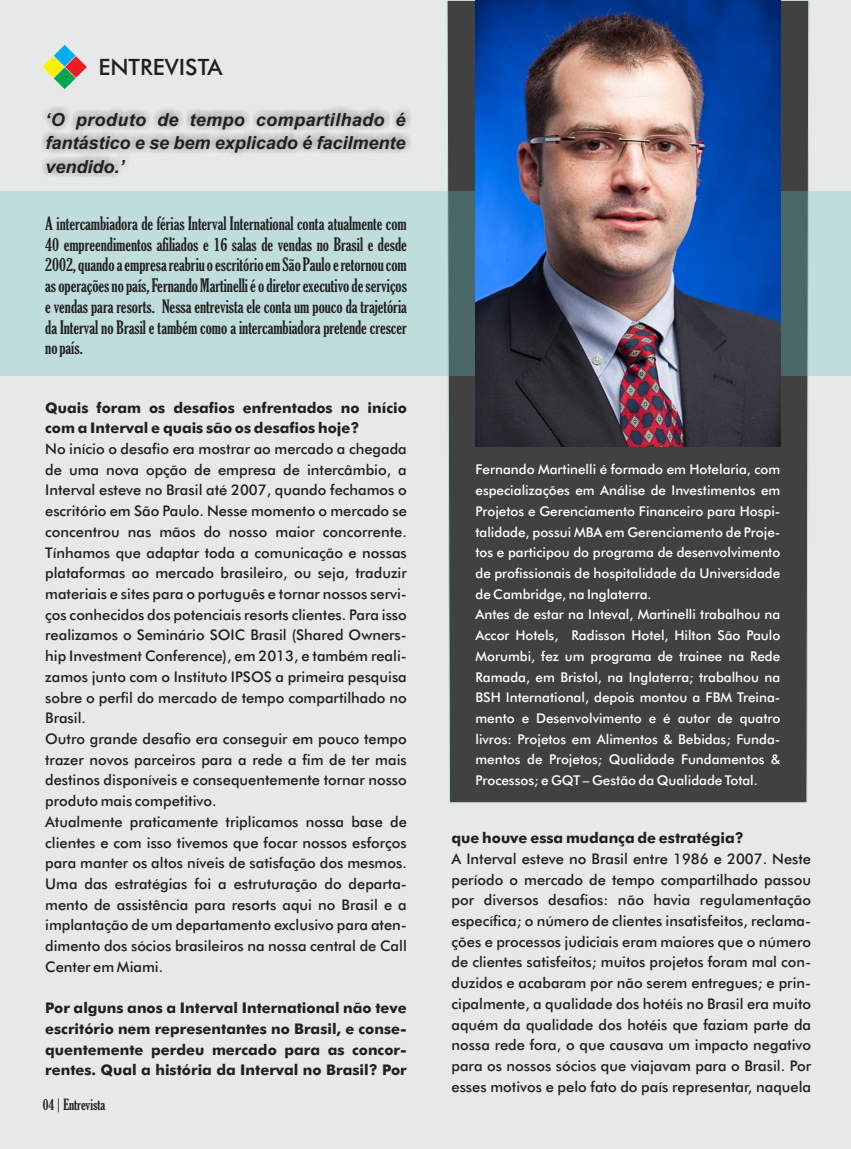
<style>
.page{position:relative;width:851px;height:1149px;background:#fff}
.page>*{position:absolute;margin:0;border:0;box-sizing:border-box;transform-origin:0 0}
.t1{font:500 22.5px "Futura BT";color:#231f20}
.t2{font:extra-condensed 18px/20.7px "Gloucester";color:#231f20;text-align:justify}
.t3{font:italic 700 18px/23.1px "Arial";color:#231f20;text-align:justify}
.t4{font:extra-condensed 15px "Gloucester";color:#231f20}
.t5{font:500 14.7px/20.7px "Futura BT";color:#231f20}
.t6{font:700 14.7px/20.7px "Futura BT";color:#231f20}
.t7{font:500 13.5px/20.7px "Futura BT";color:#fff}
</style>
<div class="page">
<div style="left:0;top:0;width:850px;height:1148px;background:#e7e8e8"></div>
<div style="left:446px;top:0;width:363px;height:803px;background:#414142"></div>
<svg style="left:42px;top:45px;width:45px;height:44px"></svg>
<div style="left:39px;top:104px;width:378px;height:94px;background:#231f20;opacity:.49"></div>
<div style="left:0;top:192px;width:850px;height:184px;background:#5fc5bf;opacity:.3"></div>
<img style="left:475px;top:0;width:305px;height:446px">
<h1 class="t1" style="left:98px;top:58px;width:126px">ENTREVISTA</h1>
<p class="t3" style="left:45px;top:110px;width:361px">‘O produto de tempo compartilhado é fantástico e se bem explicado é facilmente vendido.’</p>
<p class="t2" style="left:45px;top:214px;width:363px">A intercambiadora de férias Interval International conta atualmente com 40 empreendimentos afiliados e 16 salas de vendas no Brasil e desde 2002, quando a empresa reabriu o escritório em São Paulo e retornou com as operações no país, Fernando Martinelli é o diretor executivo de serviços e vendas para resorts. Nessa entrevista ele conta um pouco da trajetória da Interval no Brasil e também como a intercambiadora pretende crescer no país.</p>
<p class="t6" style="left:45px;top:398px;width:363px">Quais foram os desafios enfrentados no início com a Interval e quais são os desafios hoje?</p>
<p class="t5" style="left:45px;top:439px;width:363px">No início o desafio era mostrar ao mercado a chegada de uma nova opção de empresa de intercâmbio, a Interval esteve no Brasil até 2007, quando fechamos o escritório em São Paulo. Nesse momento o mercado se concentrou nas mãos do nosso maior concorrente.<br>Tínhamos que adaptar toda a comunicação e nossas plataformas ao mercado brasileiro, ou seja, traduzir materiais e sites para o português e tornar nossos servi&shy;ços conhecidos dos potenciais resorts clientes. Para isso realizamos o Seminário SOIC Brasil (Shared Owners&shy;hip Investment Conference), em 2013, e também reali&shy;zamos junto com o Instituto IPSOS a primeira pesquisa sobre o perfil do mercado de tempo compartilhado no Brasil.<br>Outro grande desafio era conseguir em pouco tempo trazer novos parceiros para a rede a fim de ter mais destinos disponíveis e consequentemente tornar nosso produto mais competitivo.<br>Atualmente praticamente triplicamos nossa base de clientes e com isso tivemos que focar nossos esforços para manter os altos níveis de satisfação dos mesmos.<br>Uma das estratégias foi a estruturação do departa&shy;mento de assistência para resorts aqui no Brasil e a implantação de um departamento exclusivo para aten&shy;dimento dos sócios brasileiros na nossa central de Call Center em Miami.</p>
<p class="t6" style="left:45px;top:998px;width:363px;text-align:justify">Por alguns anos a Interval International não teve escritório nem representantes no Brasil, e conse&shy;quentemente perdeu mercado para as concor&shy;rentes. Qual a história da Interval no Brasil? Por</p>
<p class="t4" style="left:43px;top:1097px;width:64px">04 | Entrevista</p>
<p class="t7" style="left:475px;top:460px;width:306px">Fernando Martinelli é formado em Hotelaria, com especializações em Análise de Investimentos em Projetos e Gerenciamento Financeiro para Hospi&shy;talidade, possui MBA em Gerenciamento de Proje&shy;tos e participou do programa de desenvolvimento de profissionais de hospitalidade da Universidade de Cambridge, na Inglaterra.<br>Antes de estar na Inteval, Martinelli trabalhou na Accor Hotels, Radisson Hotel, Hilton São Paulo Morumbi, fez um programa de trainee na Rede Ramada, em Bristol, na Inglaterra; trabalhou na BSH International, depois montou a FBM Treina&shy;mento e Desenvolvimento e é autor de quatro livros: Projetos em Alimentos &amp; Bebidas; Funda&shy;mentos de Projetos; Qualidade Fundamentos &amp; Processos; e GQT – Gestão da Qualidade Total.</p>
<p class="t6" style="left:451px;top:828px;width:293px">que houve essa mudança de estratégia?</p>
<p class="t5" style="left:451px;top:849px;width:361px;text-align:justify">A Interval esteve no Brasil entre 1986 e 2007. Neste período o mercado de tempo compartilhado passou por diversos desafios: não havia regulamentação específica; o número de clientes insatisfeitos, reclama&shy;ções e processos judiciais eram maiores que o número de clientes satisfeitos; muitos projetos foram mal con&shy;duzidos e acabaram por não serem entregues; e prin&shy;cipalmente, a qualidade dos hotéis no Brasil era muito aquém da qualidade dos hotéis que faziam parte da nossa rede fora, o que causava um impacto negativo para os nossos sócios que viajavam para o Brasil. Por esses motivos e pelo fato do país representar, naquela</p>
</div>
